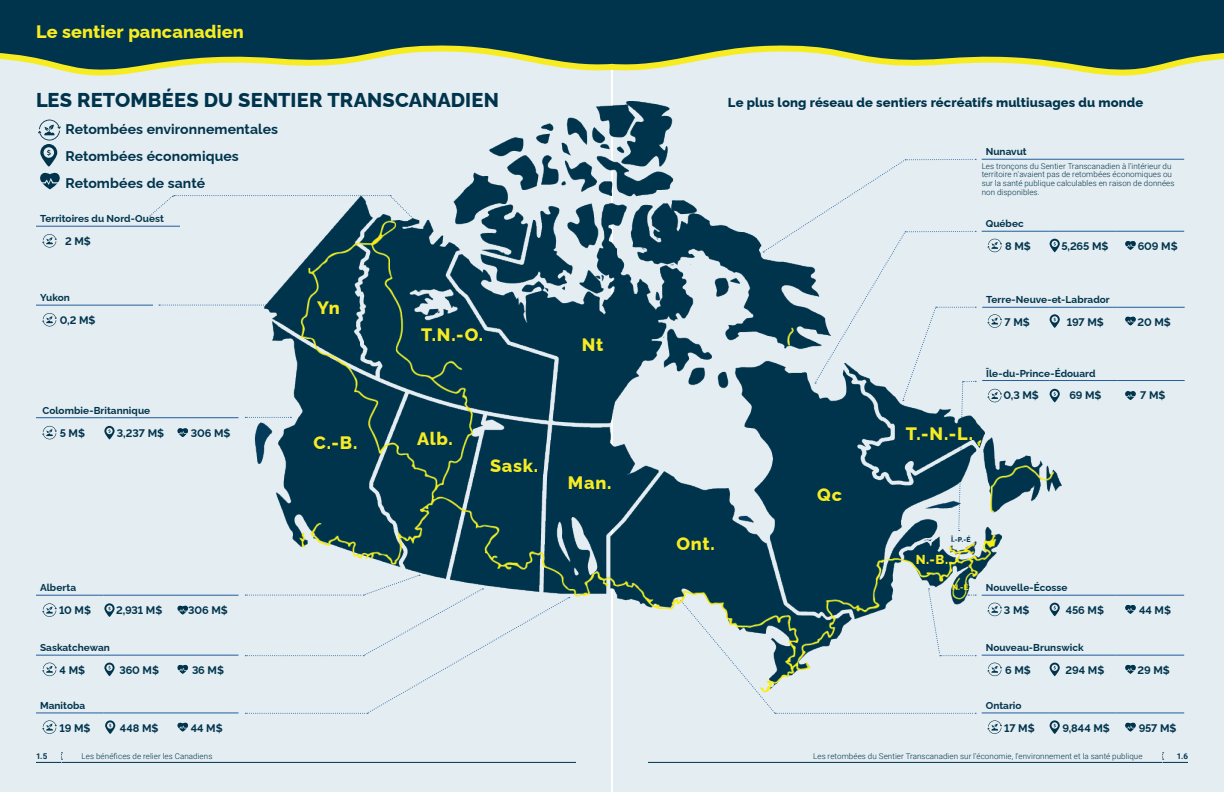
<style>
.page{position:relative;width:1224px;height:792px;background:#fff}
.page>*{position:absolute;margin:0;border:0;box-sizing:border-box;transform-origin:0 0}
.t1{font:800 20px "Raleway";letter-spacing:.01em;color:#00344d}
.t2{font:800 18px "Raleway";letter-spacing:.01em;color:#f7ec22}
.t3{font:700 14px/27px "Raleway";letter-spacing:.005em;color:#00344d}
.t4{font:800 13px "Raleway";letter-spacing:.01em;color:#00344d}
.t5{font:800 13px "Raleway";color:#f7ec22}
.t6{font:700 11px "Raleway";letter-spacing:-.01em;color:#00344d}
.t7{font:700 10px "Raleway";letter-spacing:.005em;color:#00344d}
.t8{font:300 8px/8.8px "Roboto";letter-spacing:.01em;color:#00344d}
.t9{font:700 8px "Roboto";color:#00344d}
.t10{font:800 8px "Raleway";color:#f7ec22}
.t11{font:800 7px "Raleway";color:#063b59}
</style>
<div class="page">
<div style="left:0;top:0;width:611px;height:792px;background:#e4edf1"></div>
<div style="left:613px;top:0;width:611px;height:792px;background:#e4edf1"></div>
<div style="left:0;top:0;width:611px;height:45px;background:#00344d"></div>
<div style="left:611px;top:0;width:613px;height:45px;background:#00344d"></div>
<svg style="left:0;top:45px;width:1224px;height:31px"></svg>
<hr style="left:648px;top:762px;width:514px;height:1px;background:#00344d">
<svg style="left:1162px;top:753px;width:26px;height:10px"></svg>
<hr style="left:62px;top:762px;width:514px;height:1px;background:#00344d">
<svg style="left:36px;top:753px;width:26px;height:10px"></svg>
<svg style="left:38px;top:120px;width:23px;height:69px"></svg>
<svg style="left:36px;top:304px;width:117px;height:23px"></svg>
<svg style="left:159px;top:305px;width:88px;height:1px"></svg>
<svg style="left:36px;top:417px;width:202px;height:23px"></svg>
<svg style="left:36px;top:594px;width:202px;height:23px"></svg>
<svg style="left:36px;top:654px;width:202px;height:23px"></svg>
<svg style="left:36px;top:712px;width:202px;height:22px"></svg>
<svg style="left:245px;top:594px;width:159px;height:120px"></svg>
<svg style="left:1061px;top:230px;width:123px;height:20px"></svg>
<svg style="left:1061px;top:306px;width:124px;height:20px"></svg>
<svg style="left:1061px;top:594px;width:123px;height:20px"></svg>
<svg style="left:1061px;top:654px;width:123px;height:20px"></svg>
<svg style="left:982px;top:712px;width:202px;height:22px"></svg>
<svg style="left:757px;top:692px;width:219px;height:22px"></svg>
<svg style="left:1061px;top:380px;width:124px;height:20px"></svg>
<img style="left:247px;top:102px;width:814px;height:590px">
<svg style="left:982px;top:142px;width:202px;height:56px"></svg>
<hr style="left:982px;top:159px;width:202px;height:1px;background:#215e9e">
<svg style="left:763px;top:158px;width:213px;height:373px"></svg>
<svg style="left:36px;top:195px;width:381px;height:58px"></svg>
<h2 class="t2" style="left:36px;top:17px;width:209px">Le sentier pancanadien</h2>
<h1 class="t1" style="left:36px;top:84px;width:465px">LES RETOMBÉES DU SENTIER TRANSCANADIEN</h1>
<h3 class="t3" style="left:65px;top:114px;width:214px">Retombées environnementales<br>Retombées économiques<br>Retombées de santé</h3>
<p class="t7" style="left:40px;top:211px;width:125px">Territoires du Nord-Ouest</p>
<h3 class="t6" style="left:65px;top:232px;width:27px">2 M$</h3>
<p class="t7" style="left:40px;top:290px;width:31px">Yukon</p>
<h3 class="t6" style="left:60px;top:311px;width:37px">0,2 M$</h3>
<p class="t7" style="left:42px;top:402px;width:109px">Colombie-Britannique</p>
<h3 class="t6" style="left:60px;top:424px;width:27px">5 M$</h3>
<h3 class="t6" style="left:117px;top:424px;width:49px">3,237 M$</h3>
<h3 class="t6" style="left:191px;top:424px;width:41px">306 M$</h3>
<h2 class="t2" style="left:317px;top:293px;width:24px">Yn</h2>
<h2 class="t2" style="left:313px;top:428px;width:46px">C.-B.</h2>
<h2 class="t2" style="left:421px;top:320px;width:63px">T.N.-O.</h2>
<h2 class="t2" style="left:417px;top:424px;width:37px">Alb.</h2>
<h2 class="t2" style="left:490px;top:451px;width:50px">Sask.</h2>
<h2 class="t2" style="left:582px;top:330px;width:23px">Nt</h2>
<h2 class="t2" style="left:568px;top:469px;width:45px">Man.</h2>
<p class="t7" style="left:40px;top:580px;width:38px">Alberta</p>
<h3 class="t6" style="left:59px;top:601px;width:33px">10 M$</h3>
<h3 class="t6" style="left:116px;top:601px;width:48px">2,931 M$</h3>
<h3 class="t6" style="left:188px;top:601px;width:41px">306 M$</h3>
<p class="t7" style="left:40px;top:640px;width:72px">Saskatchewan</p>
<h3 class="t6" style="left:60px;top:661px;width:27px">4 M$</h3>
<h3 class="t6" style="left:119px;top:661px;width:41px">360 M$</h3>
<h3 class="t6" style="left:192px;top:661px;width:34px">36 M$</h3>
<p class="t7" style="left:40px;top:697px;width:47px">Manitoba</p>
<h3 class="t6" style="left:59px;top:719px;width:33px">19 M$</h3>
<h3 class="t6" style="left:120px;top:719px;width:40px">448 M$</h3>
<h3 class="t6" style="left:191px;top:719px;width:34px">44 M$</h3>
<h3 class="t4" style="left:728px;top:92px;width:417px">Le plus long réseau de sentiers récréatifs multiusages du monde</h3>
<p class="t7" style="left:986px;top:144px;width:43px">Nunavut</p>
<p class="t8" style="left:982px;top:161px;width:194px">Les tronçons du Sentier Transcanadien à l'intérieur du territoire n'avaient pas de retombées économiques ou sur la santé publique calculables en raison de données non disponibles.</p>
<p class="t7" style="left:986px;top:216px;width:40px">Québec</p>
<h3 class="t6" style="left:1005px;top:237px;width:27px">8 M$</h3>
<h3 class="t6" style="left:1061px;top:237px;width:49px">5,265 M$</h3>
<h3 class="t6" style="left:1138px;top:237px;width:41px">609 M$</h3>
<p class="t7" style="left:986px;top:292px;width:125px">Terre-Neuve-et-Labrador</p>
<h3 class="t6" style="left:1005px;top:313px;width:27px">7 M$</h3>
<h3 class="t6" style="left:1067px;top:313px;width:39px">197 M$</h3>
<h3 class="t6" style="left:1138px;top:313px;width:35px">20 M$</h3>
<h2 class="t2" style="left:906px;top:419px;width:69px">T.-N.-L.</h2>
<p class="t7" style="left:986px;top:365px;width:111px">Île-du-Prince-Édouard</p>
<h3 class="t6" style="left:1004px;top:387px;width:37px">0,3 M$</h3>
<h3 class="t6" style="left:1069px;top:387px;width:34px">69 M$</h3>
<h3 class="t6" style="left:1140px;top:387px;width:27px">7 M$</h3>
<h2 class="t2" style="left:676px;top:529px;width:40px">Ont.</h2>
<h2 class="t2" style="left:817px;top:480px;width:26px">Qc</h2>
<p class="t11" style="left:951px;top:534px;width:21px">Î.-P.-É</p>
<h3 class="t5" style="left:916px;top:549px;width:34px">N.-B.</h3>
<p class="t10" style="left:952px;top:581px;width:18px">N.-É</p>
<p class="t7" style="left:986px;top:580px;width:83px">Nouvelle-Écosse</p>
<h3 class="t6" style="left:1004px;top:601px;width:27px">3 M$</h3>
<h3 class="t6" style="left:1066px;top:601px;width:40px">456 M$</h3>
<h3 class="t6" style="left:1139px;top:601px;width:34px">44 M$</h3>
<p class="t7" style="left:986px;top:640px;width:100px">Nouveau-Brunswick</p>
<h3 class="t6" style="left:1005px;top:661px;width:27px">6 M$</h3>
<h3 class="t6" style="left:1066px;top:661px;width:40px">294 M$</h3>
<h3 class="t6" style="left:1138px;top:661px;width:34px">29 M$</h3>
<p class="t7" style="left:986px;top:697px;width:37px">Ontario</p>
<h3 class="t6" style="left:1004px;top:719px;width:32px">17 M$</h3>
<h3 class="t6" style="left:1063px;top:719px;width:49px">9,844 M$</h3>
<h3 class="t6" style="left:1139px;top:719px;width:39px">957 M$</h3>
<p class="t9" style="left:36px;top:751px;width:13px">1.5</p>
<p class="t8" style="left:82px;top:752px;width:132px">Les bénéfices de relier les Canadiens</p>
<p class="t8" style="left:813px;top:752px;width:331px">Les retombées du Sentier Transcanadien sur l'économie, l'environnement et la santé publique</p>
<p class="t9" style="left:1177px;top:751px;width:13px">1.6</p>
</div>
